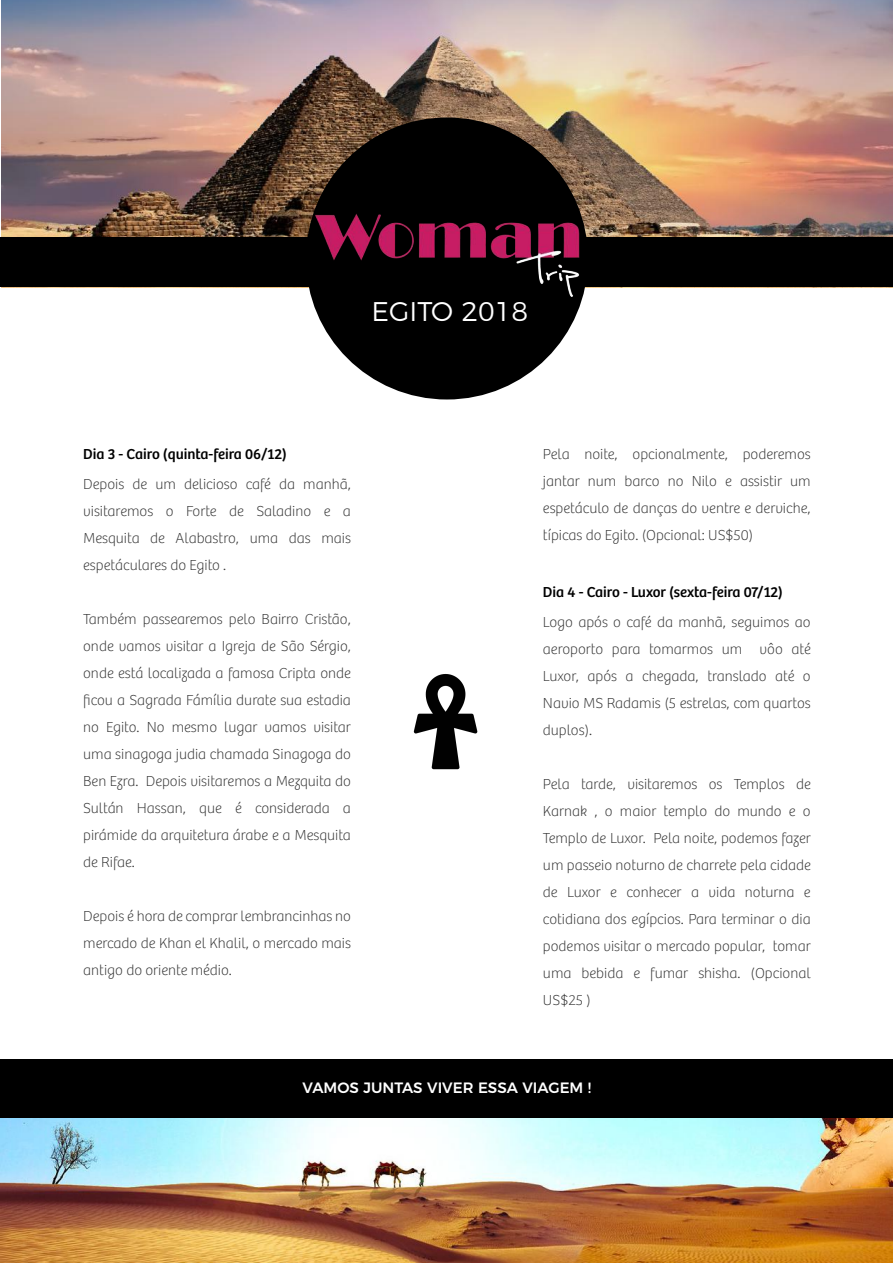
<style>
.page{position:relative;width:893px;height:1263px;background:#fff}
.page>*{position:absolute;margin:0;border:0;box-sizing:border-box;transform-origin:0 0}
.t1{font:300 27px "Montserrat";color:#fff}
.t2{font:100 15px/27px "Bree";color:#333;text-align:justify}
.t3{font:15px "Bree";color:#000}
.t4{font:500 15px "Montserrat";color:#fff}
</style>
<div class="page">
<img style="left:1px;top:0;width:892px;height:237px">
<div style="left:0;top:237px;width:893px;height:50px;background:#000"></div>
<div style="left:306px;top:117px;width:282px;height:282px;background:#000;border-radius:50%"></div>
<img style="left:309px;top:210px;width:276px;height:91px">
<img style="left:1px;top:1118px;width:892px;height:145px">
<div style="left:0;top:1059px;width:893px;height:59px;background:#000"></div>
<img style="left:413px;top:674px;width:65px;height:96px">
<h1 class="t1" style="left:372px;top:291px;width:158px">EGITO 2018</h1>
<p class="t3" style="left:83px;top:445px;width:205px">Dia 3 - Cairo (quinta-feira 06/12)</p>
<p class="t2" style="left:83px;top:471px;width:269px">Depois de um delicioso café da manhã, visitaremos o Forte de Saladino e a Mesquita de Alabastro, uma das mais espetáculares do Egito .</p>
<p class="t2" style="left:83px;top:606px;width:269px">Também passearemos pelo Bairro Cristão, onde vamos visitar a Igreja de São Sérgio, onde está localizada a famosa Cripta onde ficou a Sagrada Fámília durate sua estadia no Egito. No mesmo lugar vamos visitar uma sinagoga judia chamada Sinagoga do Ben Ezra. Depois visitaremos a Mezquita do Sultán Hassan, que é considerada a pirámide da arquitetura árabe e a Mesquita de Rifae.</p>
<p class="t2" style="left:83px;top:903px;width:269px">Depois é hora de comprar lembrancinhas no mercado de Khan el Khalil, o mercado mais antigo do oriente médio.</p>
<p class="t2" style="left:543px;top:441px;width:269px">Pela noite, opcionalmente, poderemos jantar num barco no Nilo e assistir um espetáculo de danças do ventre e derviche, típicas do Egito. (Opcional: US$50)</p>
<p class="t3" style="left:543px;top:583px;width:241px">Dia 4 - Cairo - Luxor (sexta-feira 07/12)</p>
<p class="t2" style="left:543px;top:609px;width:269px">Logo após o café da manhã, seguimos ao aeroporto para tomarmos um vôo até Luxor, após a chegada, translado até o Navio MS Radamis (5 estrelas, com quartos duplos).</p>
<p class="t2" style="left:543px;top:771px;width:269px">Pela tarde, visitaremos os Templos de Karnak , o maior templo do mundo e o Templo de Luxor. Pela noite, podemos fazer um passeio noturno de charrete pela cidade de Luxor e conhecer a vida noturna e cotidiana dos egípcios. Para terminar o dia podemos visitar o mercado popular, tomar uma bebida e fumar shisha. (Opcional US$25 )</p>
<p class="t4" style="left:303px;top:1076px;width:290px">VAMOS JUNTAS VIVER ESSA VIAGEM !</p>
</div>
